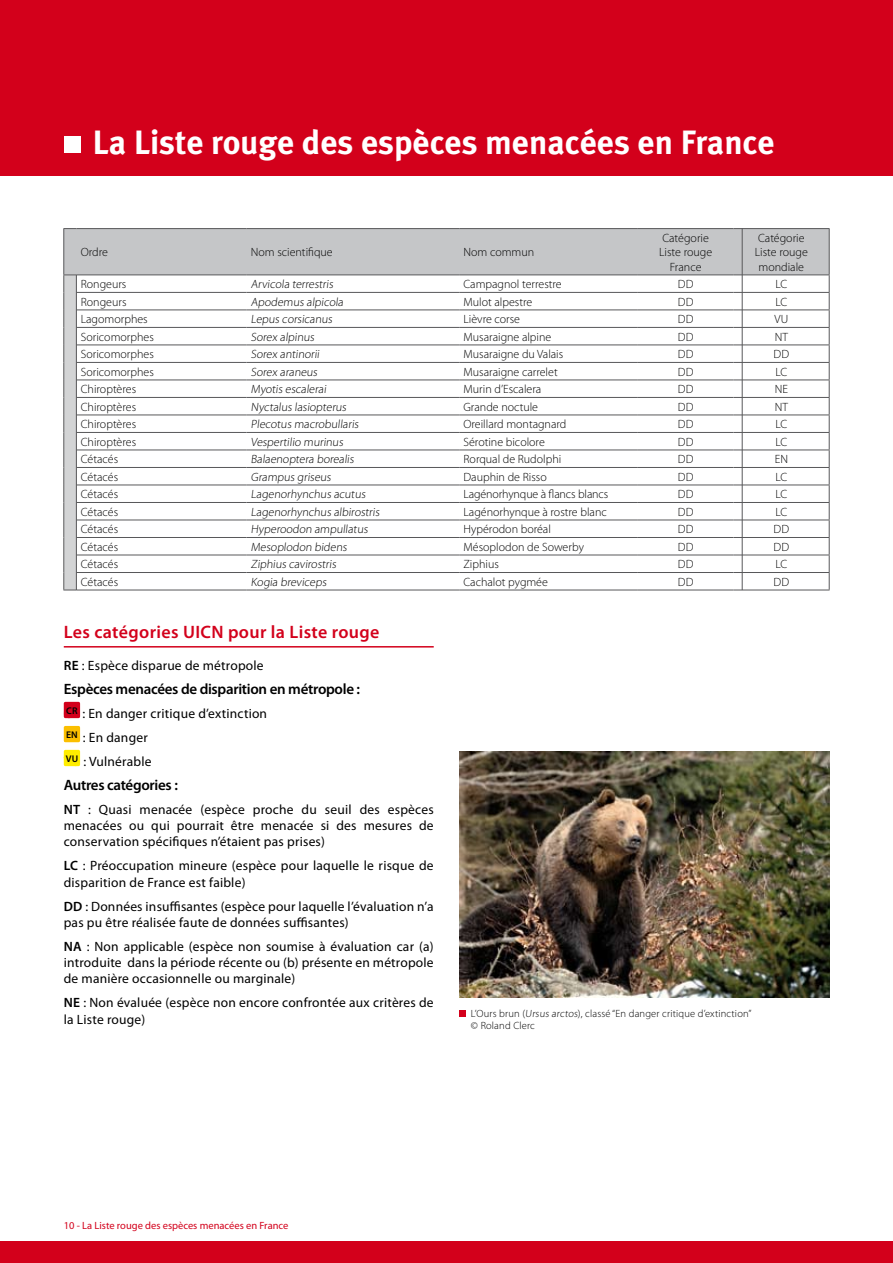
<style>
.page{position:relative;width:893px;height:1263px;background:#fff}
.page>*{position:absolute;margin:0;border:0;box-sizing:border-box;transform-origin:0 0}
.t1{font:700 33.75px "Meta Plus";color:#fff}
.t2{font:600 18px "Myriad Pro";letter-spacing:.02em;color:#d3001b}
.t3{font:600 15px "Myriad Pro";letter-spacing:-.02em;color:#000}
.t4{font:13.5px/16.2px "Myriad Pro";letter-spacing:.015em;color:#000}
.t5{font:300 12px/14.4px "Myriad Pro";color:#000;text-align:center}
.t6{font:300 10.5px/12px "Myriad Pro";letter-spacing:.015em;color:#000}
.t7{font:10.5px "Myriad Pro";color:#d3001b}
.t8{font:600 9.75px "Myriad Pro";color:#000}
.s1{font-weight:600}
.s2{color:#d3001b}
.s3{color:#fbbf00}
.s4{color:#ffed00}
</style>
<div class="page">
<div style="left:0;top:0;width:893px;height:176px;background:#d3001b"></div>
<div style="left:0;top:1241px;width:893px;height:22px;background:#d3001b"></div>
<svg style="left:63px;top:228px;width:767px;height:363px"></svg>
<hr style="left:77px;top:590px;width:170px;height:1px;background:#58585a">
<hr style="left:247px;top:590px;width:212px;height:1px;background:#58585a">
<hr style="left:459px;top:590px;width:179px;height:1px;background:#58585a">
<hr style="left:638px;top:590px;width:95px;height:1px;background:#58585a">
<hr style="left:733px;top:590px;width:97px;height:1px;background:#58585a">
<img style="left:459px;top:752px;width:370px;height:245px">
<div style="left:459px;top:1010px;width:7px;height:7px;background:#d3001b"></div>
<div style="left:64px;top:136px;width:16px;height:17px;background:#fff"></div>
<hr style="left:64px;top:646px;width:370px;height:1px;background:#d3001b">
<div style="left:64px;top:702px;width:16px;height:16px;background:#d3001b;border-radius:2px"></div>
<div style="left:64px;top:726px;width:16px;height:16px;background:#fbbf00;border-radius:2px"></div>
<div style="left:64px;top:750px;width:16px;height:16px;background:#ffed00;border-radius:2px"></div>
<hr style="left:742px;top:228px;width:1px;height:362px;background:#58585a">
<hr style="left:76px;top:275px;width:1px;height:315px;background:#58585a">
<h1 class="t1" style="left:92px;top:123px;width:684px">La Liste rouge des espèces menacées en France</h1>
<p class="t5" style="left:81px;top:245px;width:29px">Ordre</p>
<p class="t5" style="left:251px;top:245px;width:83px">Nom scientifique</p>
<p class="t5" style="left:463px;top:245px;width:72px">Nom commun</p>
<p class="t5" style="left:659px;top:231px;width:54px">Catégorie<br>Liste rouge<br>France</p>
<p class="t5" style="left:755px;top:231px;width:54px">Catégorie<br>Liste rouge mondiale</p>
<p class="t5" style="left:81px;top:277px;width:47px">Rongeurs</p>
<p class="t5" style="left:251px;top:277px;width:86px">Arvicola terrestris</p>
<p class="t5" style="left:463px;top:277px;width:100px">Campagnol terrestre</p>
<p class="t5" style="left:678px;top:277px;width:17px">DD</p>
<p class="t5" style="left:775px;top:277px;width:13px">LC</p>
<p class="t5" style="left:81px;top:294px;width:47px">Rongeurs</p>
<p class="t5" style="left:251px;top:294px;width:96px">Apodemus alpicola</p>
<p class="t5" style="left:463px;top:294px;width:70px">Mulot alpestre</p>
<p class="t5" style="left:678px;top:294px;width:17px">DD</p>
<p class="t5" style="left:775px;top:294px;width:13px">LC</p>
<p class="t5" style="left:81px;top:312px;width:68px">Lagomorphes</p>
<p class="t5" style="left:251px;top:312px;width:85px">Lepus corsicanus</p>
<p class="t5" style="left:463px;top:312px;width:58px">Lièvre corse</p>
<p class="t5" style="left:678px;top:312px;width:17px">DD</p>
<p class="t5" style="left:774px;top:312px;width:15px">VU</p>
<p class="t5" style="left:81px;top:329px;width:75px">Soricomorphes</p>
<p class="t5" style="left:251px;top:329px;width:67px">Sorex alpinus</p>
<p class="t5" style="left:463px;top:329px;width:89px">Musaraigne alpine</p>
<p class="t5" style="left:678px;top:329px;width:17px">DD</p>
<p class="t5" style="left:775px;top:329px;width:15px">NT</p>
<p class="t5" style="left:81px;top:347px;width:75px">Soricomorphes</p>
<p class="t5" style="left:251px;top:347px;width:72px">Sorex antinorii</p>
<p class="t5" style="left:463px;top:347px;width:101px">Musaraigne du Valais</p>
<p class="t5" style="left:678px;top:347px;width:17px">DD</p>
<p class="t5" style="left:774px;top:347px;width:17px">DD</p>
<p class="t5" style="left:81px;top:364px;width:75px">Soricomorphes</p>
<p class="t5" style="left:251px;top:364px;width:70px">Sorex araneus</p>
<p class="t5" style="left:463px;top:364px;width:96px">Musaraigne carrelet</p>
<p class="t5" style="left:678px;top:364px;width:17px">DD</p>
<p class="t5" style="left:775px;top:364px;width:13px">LC</p>
<p class="t5" style="left:81px;top:382px;width:57px">Chiroptères</p>
<p class="t5" style="left:251px;top:382px;width:79px">Myotis escalerai</p>
<p class="t5" style="left:463px;top:382px;width:79px">Murin d’Escalera</p>
<p class="t5" style="left:678px;top:382px;width:17px">DD</p>
<p class="t5" style="left:775px;top:382px;width:15px">NE</p>
<p class="t5" style="left:81px;top:399px;width:57px">Chiroptères</p>
<p class="t5" style="left:251px;top:399px;width:99px">Nyctalus lasiopterus</p>
<p class="t5" style="left:463px;top:399px;width:76px">Grande noctule</p>
<p class="t5" style="left:678px;top:399px;width:17px">DD</p>
<p class="t5" style="left:775px;top:399px;width:15px">NT</p>
<p class="t5" style="left:81px;top:417px;width:57px">Chiroptères</p>
<p class="t5" style="left:251px;top:417px;width:111px">Plecotus macrobullaris</p>
<p class="t5" style="left:463px;top:417px;width:104px">Oreillard montagnard</p>
<p class="t5" style="left:678px;top:417px;width:17px">DD</p>
<p class="t5" style="left:775px;top:417px;width:13px">LC</p>
<p class="t5" style="left:81px;top:434px;width:57px">Chiroptères</p>
<p class="t5" style="left:251px;top:434px;width:96px">Vespertilio murinus</p>
<p class="t5" style="left:463px;top:434px;width:83px">Sérotine bicolore</p>
<p class="t5" style="left:678px;top:434px;width:17px">DD</p>
<p class="t5" style="left:775px;top:434px;width:13px">LC</p>
<p class="t5" style="left:81px;top:452px;width:39px">Cétacés</p>
<p class="t5" style="left:251px;top:452px;width:106px">Balaenoptera borealis</p>
<p class="t5" style="left:463px;top:452px;width:99px">Rorqual de Rudolphi</p>
<p class="t5" style="left:678px;top:452px;width:17px">DD</p>
<p class="t5" style="left:775px;top:452px;width:15px">EN</p>
<p class="t5" style="left:81px;top:469px;width:39px">Cétacés</p>
<p class="t5" style="left:251px;top:469px;width:83px">Grampus griseus</p>
<p class="t5" style="left:463px;top:469px;width:85px">Dauphin de Risso</p>
<p class="t5" style="left:678px;top:469px;width:17px">DD</p>
<p class="t5" style="left:775px;top:469px;width:13px">LC</p>
<p class="t5" style="left:81px;top:487px;width:39px">Cétacés</p>
<p class="t5" style="left:251px;top:487px;width:118px">Lagenorhynchus acutus</p>
<p class="t5" style="left:463px;top:487px;width:146px">Lagénorhynque à flancs blancs</p>
<p class="t5" style="left:678px;top:487px;width:17px">DD</p>
<p class="t5" style="left:775px;top:487px;width:13px">LC</p>
<p class="t5" style="left:81px;top:504px;width:39px">Cétacés</p>
<p class="t5" style="left:251px;top:504px;width:132px">Lagenorhynchus albirostris</p>
<p class="t5" style="left:463px;top:504px;width:145px">Lagénorhynque à rostre blanc</p>
<p class="t5" style="left:678px;top:504px;width:17px">DD</p>
<p class="t5" style="left:775px;top:504px;width:13px">LC</p>
<p class="t5" style="left:81px;top:522px;width:39px">Cétacés</p>
<p class="t5" style="left:251px;top:522px;width:120px">Hyperoodon ampullatus</p>
<p class="t5" style="left:463px;top:522px;width:89px">Hypérodon boréal</p>
<p class="t5" style="left:678px;top:522px;width:17px">DD</p>
<p class="t5" style="left:774px;top:522px;width:17px">DD</p>
<p class="t5" style="left:81px;top:539px;width:39px">Cétacés</p>
<p class="t5" style="left:251px;top:539px;width:99px">Mesoplodon bidens</p>
<p class="t5" style="left:463px;top:539px;width:122px">Mésoplodon de Sowerby</p>
<p class="t5" style="left:678px;top:539px;width:17px">DD</p>
<p class="t5" style="left:774px;top:539px;width:17px">DD</p>
<p class="t5" style="left:81px;top:557px;width:39px">Cétacés</p>
<p class="t5" style="left:251px;top:557px;width:89px">Ziphius cavirostris</p>
<p class="t5" style="left:463px;top:557px;width:37px">Ziphius</p>
<p class="t5" style="left:678px;top:557px;width:17px">DD</p>
<p class="t5" style="left:775px;top:557px;width:13px">LC</p>
<p class="t5" style="left:81px;top:574px;width:39px">Cétacés</p>
<p class="t5" style="left:251px;top:574px;width:79px">Kogia breviceps</p>
<p class="t5" style="left:463px;top:574px;width:86px">Cachalot pygmée</p>
<p class="t5" style="left:678px;top:574px;width:17px">DD</p>
<p class="t5" style="left:774px;top:574px;width:17px">DD</p>
<h2 class="t2" style="left:64px;top:620px;width:317px">Les catégories UICN pour la Liste rouge</h2>
<p class="t4" style="left:64px;top:657px;width:201px"><span class="s1">RE</span> : Espèce disparue de métropole</p>
<p class="t3" style="left:64px;top:679px;width:298px">Espèces menacées de disparition en métropole :</p>
<p class="t4" style="left:64px;top:701px;width:205px;line-height:24px"><span class="s2">CR</span> : En danger critique d’extinction<br><span class="s3">EN</span> : En danger<br><span class="s4">VU</span> : Vulnérable</p>
<p class="t3" style="left:64px;top:775px;width:116px">Autres catégories :</p>
<p class="t4" style="left:64px;top:801px;width:371px;text-align:justify"><span class="s1">NT</span> : Quasi menacée (espèce proche du seuil des espèces menacées ou qui pourrait être menacée si des mesures de conservation spécifiques n’étaient pas prises)</p>
<p class="t4" style="left:64px;top:858px;width:371px"><span class="s1">LC</span> : Préoccupation mineure (espèce pour laquelle le risque de disparition de France est faible)</p>
<p class="t4" style="left:64px;top:898px;width:371px"><span class="s1">DD</span> : Données insuffisantes (espèce pour laquelle l’évaluation n’a pas pu être réalisée faute de données suffisantes)</p>
<p class="t4" style="left:64px;top:938px;width:371px;text-align:justify"><span class="s1">NA</span> : Non applicable (espèce non soumise à évaluation car (a) introduite dans la période récente ou (b) présente en métropole de manière occasionnelle ou marginale)</p>
<p class="t4" style="left:64px;top:994px;width:371px"><span class="s1">NE</span> : Non évaluée (espèce non encore confrontée aux critères de la Liste rouge)</p>
<p class="t8" style="left:66px;top:704px;width:13px">CR</p>
<p class="t8" style="left:66px;top:728px;width:13px">EN</p>
<p class="t8" style="left:66px;top:752px;width:14px">VU</p>
<p class="t6" style="left:471px;top:1007px;width:282px">L’Ours brun (Ursus arctos), classé “En danger critique d’extinction” © Roland Clerc</p>
<p class="t7" style="left:64px;top:1219px;width:226px">10 - La Liste rouge des espèces menacées en France</p>
</div>
